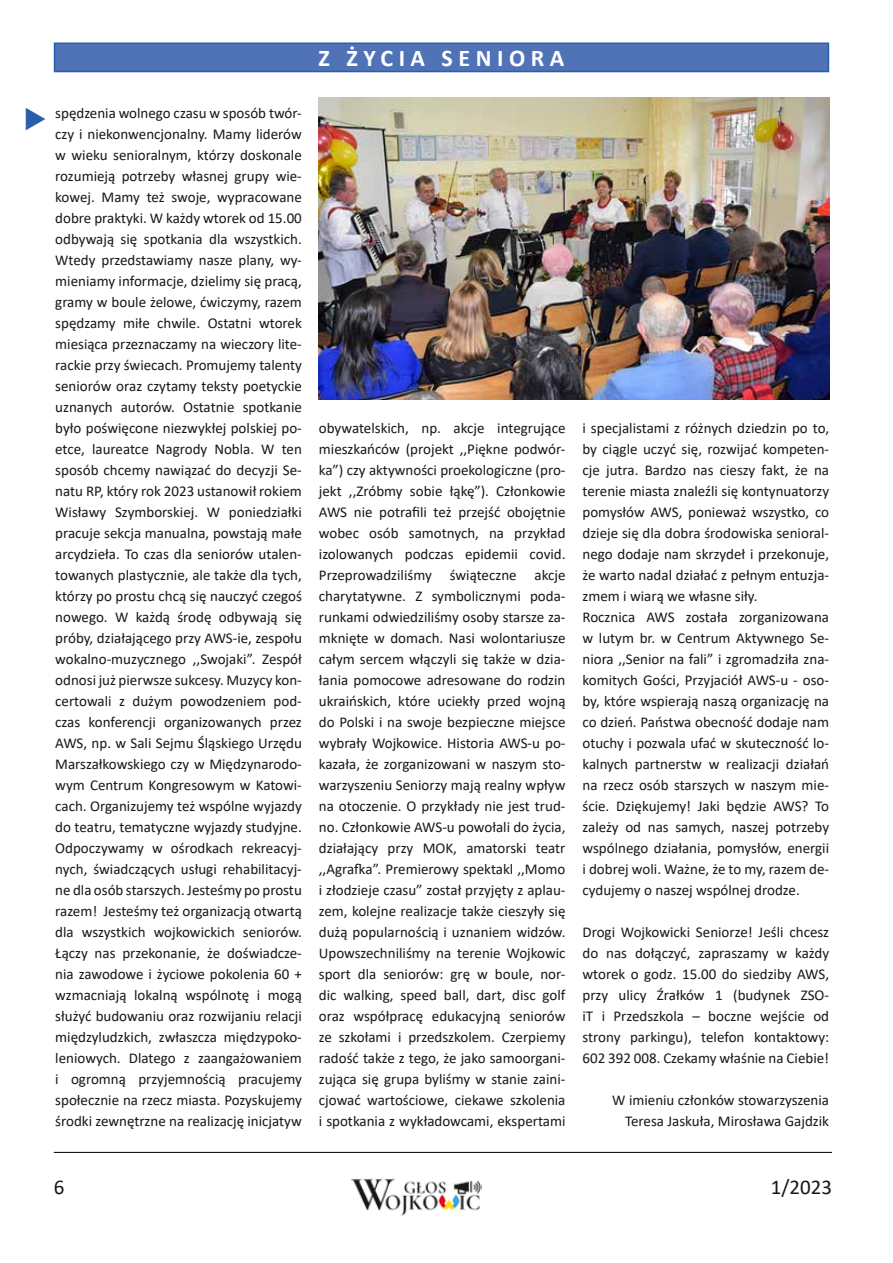
<style>
.page{position:relative;width:893px;height:1263px;background:#fff}
.page>*{position:absolute;margin:0;border:0;box-sizing:border-box;transform-origin:0 0}
.t1{font:700 24px "Calibri";letter-spacing:.23em;color:#fff}
.t2{font:21px "Calibri";color:#181716}
.t3{font:15px/21px "Calibri";color:#181716;text-align:justify}
</style>
<div class="page">
<img style="left:351px;top:1178px;width:131px;height:37px">
<hr style="left:54px;top:1152px;width:778px;height:1px;background:#181716">
<div style="left:55px;top:43px;width:773px;height:29px;background:#5072b7"></div>
<div style="left:54px;top:43px;width:775px;height:29px;border:2px solid #2a5eaa"></div>
<img style="left:319px;top:98px;width:510px;height:302px">
<p class="t3" style="left:55px;top:102px;width:248px">spędzenia wolnego czasu w sposób twór&shy;czy i niekonwencjonalny. Mamy liderów w wieku senioralnym, którzy doskonale rozumieją potrzeby własnej grupy wie&shy;kowej. Mamy też swoje, wypracowane dobre praktyki. W każdy wtorek od 15.00 odbywają się spotkania dla wszystkich.<br>Wtedy przedstawiamy nasze plany, wy&shy;mieniamy informacje, dzielimy się pracą, gramy w boule żelowe, ćwiczymy, razem spędzamy miłe chwile. Ostatni wtorek miesiąca przeznaczamy na wieczory lite&shy;rackie przy świecach. Promujemy talenty seniorów oraz czytamy teksty poetyckie uznanych autorów. Ostatnie spotkanie było poświęcone niezwykłej polskiej po&shy;etce, laureatce Nagrody Nobla. W ten sposób chcemy nawiązać do decyzji Se&shy;natu RP, który rok 2023 ustanowił rokiem Wisławy Szymborskiej. W poniedziałki pracuje sekcja manualna, powstają małe arcydzieła. To czas dla seniorów utalen&shy;towanych plastycznie, ale także dla tych, którzy po prostu chcą się nauczyć czegoś nowego. W każdą środę odbywają się próby, działającego przy AWS-ie, zespołu wokalno-muzycznego ,,Swojaki”. Zespół odnosi już pierwsze sukcesy. Muzycy kon&shy;certowali z dużym powodzeniem pod&shy;czas konferencji organizowanych przez AWS, np. w Sali Sejmu Śląskiego Urzędu Marszałkowskiego czy w Międzynarodo&shy;wym Centrum Kongresowym w Katowi&shy;cach. Organizujemy też wspólne wyjazdy do teatru, tematyczne wyjazdy studyjne.<br>Odpoczywamy w ośrodkach rekreacyj&shy;nych, świadczących usługi rehabilitacyj&shy;ne dla osób starszych. Jesteśmy po prostu razem! Jesteśmy też organizacją otwartą dla wszystkich wojkowickich seniorów.<br>Łączy nas przekonanie, że doświadcze&shy;nia zawodowe i życiowe pokolenia 60 + wzmacniają lokalną wspólnotę i mogą służyć budowaniu oraz rozwijaniu relacji międzyludzkich, zwłaszcza międzypoko&shy;leniowych. Dlatego z zaangażowaniem i ogromną przyjemnością pracujemy społecznie na rzecz miasta. Pozyskujemy środki zewnętrzne na realizację inicjatyw</p>
<h1 class="t1" style="left:319px;top:41px;width:247px">Z ŻYCIA SENIORA</h1>
<p class="t3" style="left:319px;top:417px;width:248px">obywatelskich, np. akcje integrujące mieszkańców (projekt ,,Piękne podwór&shy;ka”) czy aktywności proekologiczne (pro&shy;jekt ,,Zróbmy sobie łąkę”). Członkowie AWS nie potrafili też przejść obojętnie wobec osób samotnych, na przykład izolowanych podczas epidemii covid.<br>Przeprowadziliśmy świąteczne akcje charytatywne. Z symbolicznymi poda&shy;runkami odwiedziliśmy osoby starsze za&shy;mknięte w domach. Nasi wolontariusze całym sercem włączyli się także w dzia&shy;łania pomocowe adresowane do rodzin ukraińskich, które uciekły przed wojną do Polski i na swoje bezpieczne miejsce wybrały Wojkowice. Historia AWS-u po&shy;kazała, że zorganizowani w naszym sto&shy;warzyszeniu Seniorzy mają realny wpływ na otoczenie. O przykłady nie jest trud&shy;no. Członkowie AWS-u powołali do życia, działający przy MOK, amatorski teatr ,,Agrafka”. Premierowy spektakl ,,Momo i złodzieje czasu” został przyjęty z aplau&shy;zem, kolejne realizacje także cieszyły się dużą popularnością i uznaniem widzów.<br>Upowszechniliśmy na terenie Wojkowic sport dla seniorów: grę w boule, nor&shy;dic walking, speed ball, dart, disc golf oraz współpracę edukacyjną seniorów ze szkołami i przedszkolem. Czerpiemy radość także z tego, że jako samoorgani&shy;zująca się grupa byliśmy w stanie zaini&shy;cjować wartościowe, ciekawe szkolenia i spotkania z wykładowcami, ekspertami</p>
<p class="t3" style="left:582px;top:417px;width:248px;text-align:left">i specjalistami z różnych dziedzin po to, by ciągle uczyć się, rozwijać kompeten&shy;cje jutra. Bardzo nas cieszy fakt, że na terenie miasta znaleźli się kontynuatorzy pomysłów AWS, ponieważ wszystko, co dzieje się dla dobra środowiska senioral&shy;nego dodaje nam skrzydeł i przekonuje, że warto nadal działać z pełnym entuzja&shy;zmem i wiarą we własne siły.<br>Rocznica AWS została zorganizowana w lutym br. w Centrum Aktywnego Se&shy;niora ,,Senior na fali” i zgromadziła zna&shy;komitych Gości, Przyjaciół AWS-u - oso&shy;by, które wspierają naszą organizację na co dzień. Państwa obecność dodaje nam otuchy i pozwala ufać w skuteczność lo&shy;kalnych partnerstw w realizacji działań na rzecz osób starszych w naszym mie&shy;ście. Dziękujemy! Jaki będzie AWS? To zależy od nas samych, naszej potrzeby wspólnego działania, pomysłów, energii i dobrej woli. Ważne, że to my, razem de&shy;cydujemy o naszej wspólnej drodze.</p>
<p class="t3" style="left:582px;top:921px;width:248px">Drogi Wojkowicki Seniorze! Jeśli chcesz do nas dołączyć, zapraszamy w każdy wtorek o godz. 15.00 do siedziby AWS, przy ulicy Źrałków 1 (budynek ZSO&shy;iT i Przedszkola – boczne wejście od strony parkingu), telefon kontaktowy:<br>602 392 008. Czekamy właśnie na Ciebie!</p>
<p class="t3" style="left:612px;top:1089px;width:218px;text-align:right">W imieniu członków stowarzyszenia<br>Teresa Jaskuła, Mirosława Gajdzik</p>
<h2 class="t2" style="left:54px;top:1172px;width:12px">6</h2>
<h2 class="t2" style="left:771px;top:1172px;width:63px">1/2023</h2>
</div>
